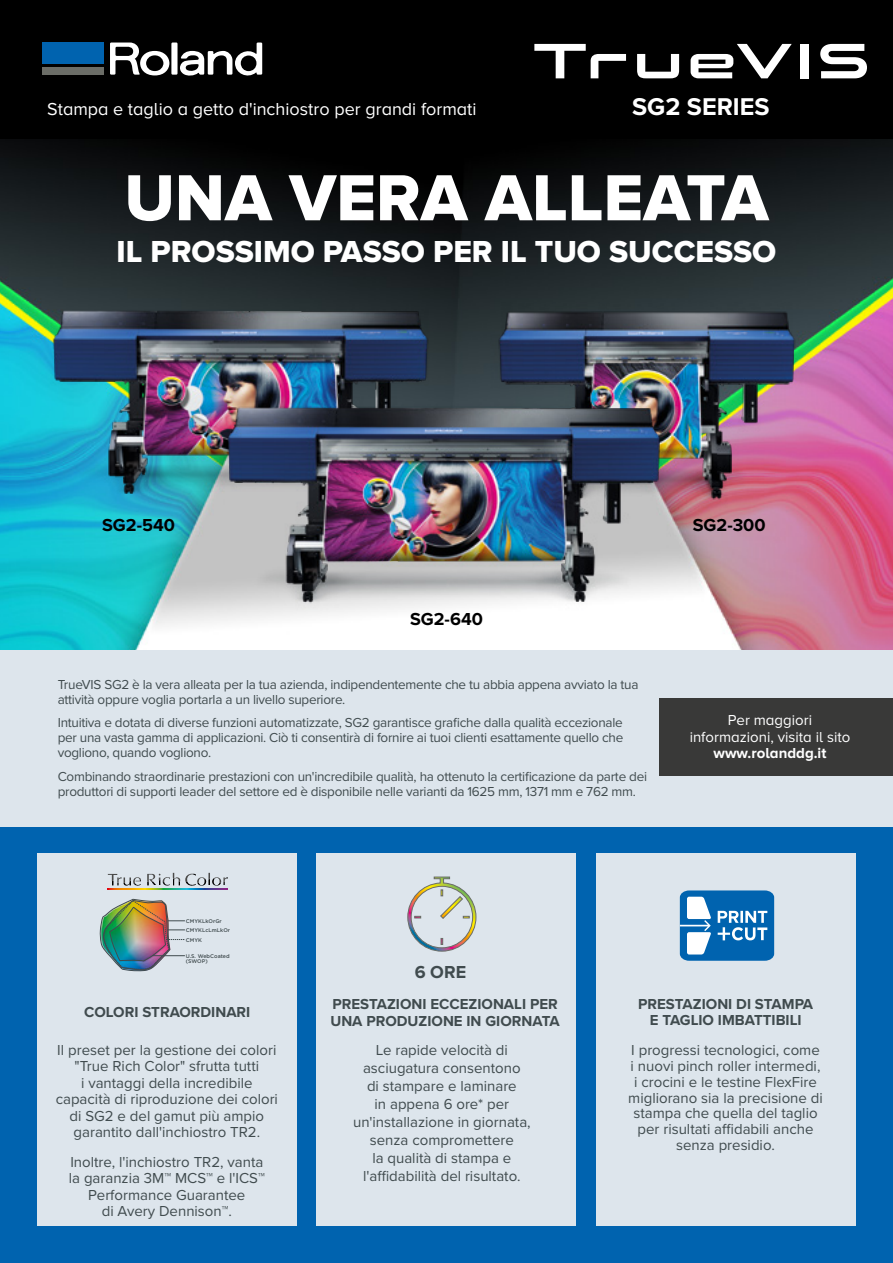
<style>
.page{position:relative;width:893px;height:1263px;background:#fff}
.page>*{position:absolute;margin:0;border:0;box-sizing:border-box;transform-origin:0 0}
.t1{font:67.5px "Proxima Nova A Extrabld";color:#fff}
.t2{font:31.5px "Proxima Nova A Extrabld";color:#fff}
.t3{font:700 25.2px "Proxima Nova";color:#fff}
.t4{font:18px "Proxima Nova A";color:#fff}
.t5{font:700 18px "Proxima Nova";color:#000}
.t6{font:700 18px "Proxima Nova A";color:#404b4e}
.t7{font:15px/16.5px "Proxima Nova";color:#404b4e;text-align:center}
.t8{font:700 15px/16.5px "Proxima Nova";color:#404b4e;text-align:center}
.t9{font:15px/16.5px "Proxima Nova A";color:#fff;text-align:center}
.t10{font:700 15px "Proxima Nova A";color:#fff}
.t11{font:13.5px/15px "Proxima Nova";letter-spacing:-.02em;color:#404b4e}
.t12{font:500 5.25px/5.7px "Gotham";letter-spacing:.01em;color:#404b4e}
</style>
<div class="page">
<img style="left:0;top:138px;width:893px;height:513px">
<div style="left:0;top:651px;width:893px;height:191px;background:#dde5ec"></div>
<div style="left:0;top:827px;width:893px;height:436px;background:#0063af"></div>
<div style="left:596px;top:853px;width:259px;height:372px;background:#dde5ec"></div>
<div style="left:660px;top:698px;width:233px;height:78px;background:#393938"></div>
<div style="left:38px;top:853px;width:259px;height:372px;background:#dde5ec"></div>
<svg style="left:108px;top:888px;width:120px;height:2px"></svg>
<svg style="left:108px;top:874px;width:33px;height:12px"></svg>
<svg style="left:147px;top:873px;width:81px;height:13px"></svg>
<img style="left:99px;top:899px;width:86px;height:73px">
<hr style="left:153px;top:955px;width:32px;height:1px;background:#404b4e">
<div style="left:0;top:0;width:893px;height:138px;background:#000"></div>
<div style="left:171px;top:43px;width:7px;height:32px;background:#fff"></div>
<svg style="left:180px;top:43px;width:82px;height:33px"></svg>
<svg style="left:110px;top:43px;width:59px;height:32px"></svg>
<div style="left:43px;top:67px;width:61px;height:8px;background:#6b6d67"></div>
<div style="left:43px;top:43px;width:61px;height:21px;background:#0063af"></div>
<div style="left:317px;top:853px;width:259px;height:372px;background:#dde5ec"></div>
<svg style="left:407px;top:877px;width:69px;height:74px"></svg>
<img style="left:18px;top:269px;width:443px;height:263px">
<img style="left:426px;top:272px;width:450px;height:267px">
<img style="left:209px;top:363px;width:471px;height:280px">
<div style="left:800px;top:44px;width:9px;height:34px;background:#fff"></div>
<svg style="left:637px;top:54px;width:42px;height:24px"></svg>
<svg style="left:534px;top:44px;width:92px;height:34px"></svg>
<svg style="left:691px;top:44px;width:101px;height:34px"></svg>
<svg style="left:820px;top:44px;width:47px;height:34px"></svg>
<svg style="left:680px;top:890px;width:94px;height:71px"></svg>
<p class="t4" style="left:47px;top:99px;width:431px">Stampa e taglio a getto d'inchiostro per grandi formati</p>
<h3 class="t3" style="left:632px;top:88px;width:139px">SG2 SERIES</h3>
<h1 class="t1" style="left:124px;top:159px;width:646px">UNA VERA ALLEATA</h1>
<h2 class="t2" style="left:117px;top:234px;width:661px">IL PROSSIMO PASSO PER IL TUO SUCCESSO</h2>
<p class="t5" style="left:102px;top:511px;width:74px">SG2-540</p>
<p class="t5" style="left:693px;top:511px;width:74px">SG2-300</p>
<p class="t5" style="left:410px;top:605px;width:74px">SG2-640</p>
<p class="t11" style="left:58px;top:676px;width:582px">TrueVIS SG2 è la vera alleata per la tua azienda, indipendentemente che tu abbia appena avviato la tua attività oppure voglia portarla a un livello superiore.</p>
<p class="t11" style="left:58px;top:715px;width:567px;text-align:justify">Intuitiva e dotata di diverse funzioni automatizzate, SG2 garantisce grafiche dalla qualità eccezionale per una vasta gamma di applicazioni. Ciò ti consentirà di fornire ai tuoi clienti esattamente quello che vogliono, quando vogliono.</p>
<p class="t11" style="left:58px;top:768px;width:591px">Combinando straordinarie prestazioni con un'incredibile qualità, ha ottenuto la certificazione da parte dei produttori di supporti leader del settore ed è disponibile nelle varianti da 1625 mm, 1371 mm e 762 mm.</p>
<p class="t9" style="left:690px;top:712px;width:162px">Per maggiori informazioni, visita il sito</p>
<p class="t10" style="left:714px;top:744px;width:114px">www.rolanddg.it</p>
<p class="t12" style="left:186px;top:918px;width:38px">CMYKLkOrGr</p>
<p class="t12" style="left:186px;top:937px;width:18px">CMYK</p>
<p class="t12" style="left:186px;top:927px;width:46px">CMYKLcLmLkOr</p>
<p class="t12" style="left:186px;top:953px;width:46px">U.S. WebCoated (SWOP)</p>
<p class="t6" style="left:415px;top:961px;width:53px">6 ORE</p>
<p class="t8" style="left:84px;top:1004px;width:168px">COLORI STRAORDINARI</p>
<p class="t7" style="left:56px;top:1041px;width:224px">Il preset per la gestione dei colori "True Rich Color" sfrutta tutti<br>i vantaggi della incredibile capacità di riproduzione dei colori di SG2 e del gamut più ampio garantito dall'inchiostro TR2.</p>
<p class="t7" style="left:69px;top:1153px;width:197px">Inoltre, l'inchiostro TR2, vanta la garanzia 3M™ MCS™ e l'ICS™<br>Performance Guarantee<br>di Avery Dennison™.</p>
<p class="t8" style="left:330px;top:995px;width:231px;text-align:left">PRESTAZIONI ECCEZIONALI PER<br>UNA PRODUZIONE IN GIORNATA</p>
<p class="t7" style="left:353px;top:1040px;width:179px;line-height:18px">Le rapide velocità di asciugatura consentono<br>di stampare e laminare<br>in appena 6 ore* per un'installazione in giornata, senza compromettere<br>la qualità di stampa e l'affidabilità del risultato.</p>
<p class="t8" style="left:638px;top:995px;width:177px">PRESTAZIONI DI STAMPA<br>E TAGLIO IMBATTIBILI</p>
<p class="t7" style="left:628px;top:1041px;width:196px;line-height:15.9px">I progressi tecnologici, come i nuovi pinch roller intermedi, i crocini e le testine FlexFire migliorano sia la precisione di stampa che quella del taglio per risultati affidabili anche senza presidio.</p>
</div>
